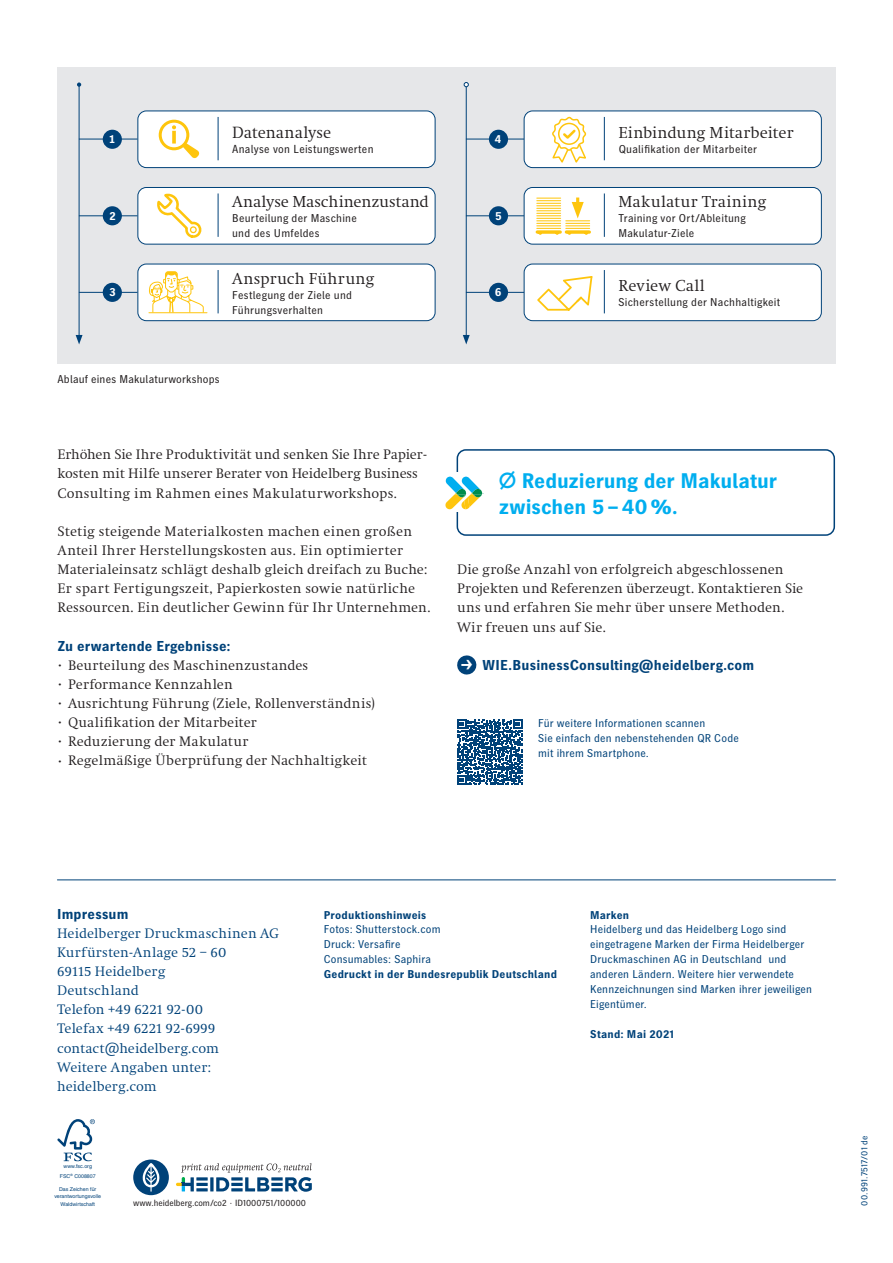
<style>
.page{position:relative;width:893px;height:1263px;background:#fff}
.page>*{position:absolute;margin:0;border:0;box-sizing:border-box;transform-origin:0 0}
.t1{font:700 21px/25.5px "Heidelberg Gothic Ml";color:#00aeef}
.t2{font:16.95px "Heidelberg Antiqua ML";letter-spacing:.005em;color:#231f20}
.t3{font:16.5px "Heidelberg Antiqua ML";letter-spacing:.005em;color:#231f20}
.t4{font:14.25px/19.2px "Heidelberg Antiqua ML";letter-spacing:.01em;color:#231f20}
.t5{font:14.25px/19.2px "Heidelberg Antiqua ML";letter-spacing:.005em;color:#004279}
.t6{font:700 14.25px "Heidelberg Gothic Ml";letter-spacing:.01em;color:#004279}
.t7{font:11.55px "Heidelberg Gothic Ml";letter-spacing:.025em;color:#231f20}
.t8{font:11.25px/14.9px "Heidelberg Gothic Ml";letter-spacing:.015em;color:#004279}
.t9{font:11.25px/14.9px "Heidelberg Gothic Ml";letter-spacing:.025em;color:#231f20}
.t10{font:700 11.25px "Heidelberg Gothic Ml";letter-spacing:.02em;color:#004279}
.t11{font:700 11.25px "Heidelberg Gothic Ml";color:#fff}
.t12{font:9px "Heidelberg Gothic Ml";letter-spacing:.03em;color:#004279}
.t13{font:8.85px "Heidelberg Gothic Ml";color:#231f20}
.t14{font:5.25px/7.5px "Helvetica LT";color:#004279;text-align:center}
.s1{font-size:7.5px}
.s2{font-weight:400;font-size:24.3px;color:#fff}
</style>
<div class="page">
<svg style="left:57px;top:1119px;width:38px;height:42px"></svg>
<svg style="left:133px;top:1159px;width:36px;height:36px"></svg>
<svg style="left:176px;top:1163px;width:136px;height:29px"></svg>
<div style="left:57px;top:67px;width:779px;height:297px;background:#e6e7e9"></div>
<hr style="left:79px;top:139px;width:59px;height:1px;background:#004279">
<div style="left:103px;top:130px;width:19px;height:19px;background:#004279;border-radius:50%"></div>
<hr style="left:79px;top:215px;width:59px;height:1px;background:#004279">
<div style="left:103px;top:206px;width:19px;height:19px;background:#004279;border-radius:50%"></div>
<hr style="left:79px;top:292px;width:59px;height:1px;background:#004279">
<div style="left:103px;top:283px;width:19px;height:19px;background:#004279;border-radius:50%"></div>
<hr style="left:466px;top:215px;width:59px;height:1px;background:#004279">
<hr style="left:466px;top:292px;width:59px;height:1px;background:#004279">
<hr style="left:466px;top:139px;width:59px;height:1px;background:#004279">
<div style="left:489px;top:206px;width:19px;height:19px;background:#004279;border-radius:50%"></div>
<div style="left:489px;top:130px;width:19px;height:19px;background:#004279;border-radius:50%"></div>
<div style="left:489px;top:283px;width:19px;height:19px;background:#004279;border-radius:50%"></div>
<hr style="left:79px;top:84px;width:1px;height:253px;background:#004279">
<svg style="left:76px;top:335px;width:7px;height:9px"></svg>
<svg style="left:77px;top:82px;width:4px;height:5px"></svg>
<hr style="left:466px;top:84px;width:1px;height:253px;background:#004279">
<svg style="left:463px;top:335px;width:7px;height:9px"></svg>
<svg style="left:464px;top:82px;width:5px;height:5px"></svg>
<hr style="left:57px;top:880px;width:779px;height:1px;background:#004279">
<svg style="left:461px;top:655px;width:16px;height:19px"></svg>
<div style="left:457px;top:449px;width:378px;height:87px;border:2px solid #004279;border-radius:9px"></div>
<svg style="left:445px;top:472px;width:39px;height:40px"></svg>
<div style="left:138px;top:111px;width:297px;height:57px;background:#fff;border-radius:9px"></div>
<div style="left:137px;top:111px;width:298px;height:57px;border:1px solid #004279;border-radius:9px"></div>
<hr style="left:218px;top:117px;width:1px;height:43px;background:#004279">
<div style="left:524px;top:111px;width:297px;height:57px;background:#fff;border-radius:9px"></div>
<div style="left:524px;top:111px;width:298px;height:57px;border:1px solid #004279;border-radius:9px"></div>
<hr style="left:604px;top:117px;width:1px;height:43px;background:#004279">
<div style="left:138px;top:187px;width:297px;height:57px;background:#fff;border-radius:9px"></div>
<div style="left:137px;top:187px;width:298px;height:57px;border:1px solid #004279;border-radius:9px"></div>
<hr style="left:218px;top:193px;width:1px;height:44px;background:#004279">
<div style="left:138px;top:264px;width:297px;height:57px;background:#fff;border-radius:9px"></div>
<div style="left:137px;top:264px;width:298px;height:57px;border:1px solid #004279;border-radius:9px"></div>
<hr style="left:218px;top:270px;width:1px;height:43px;background:#004279">
<div style="left:524px;top:264px;width:297px;height:57px;background:#fff;border-radius:9px"></div>
<div style="left:524px;top:264px;width:298px;height:57px;border:1px solid #004279;border-radius:9px"></div>
<hr style="left:604px;top:270px;width:1px;height:43px;background:#004279">
<div style="left:524px;top:187px;width:297px;height:57px;background:#fff;border-radius:9px"></div>
<div style="left:524px;top:187px;width:298px;height:57px;border:1px solid #004279;border-radius:9px"></div>
<hr style="left:604px;top:193px;width:1px;height:44px;background:#004279">
<svg style="left:457px;top:719px;width:65px;height:65px"></svg>
<svg style="left:182px;top:143px;width:17px;height:15px"></svg>
<svg style="left:172px;top:131px;width:4px;height:13px"></svg>
<svg style="left:172px;top:125px;width:4px;height:4px"></svg>
<div style="left:159px;top:120px;width:30px;height:30px;border:3px solid #fec50d;border-radius:50%"></div>
<svg style="left:157px;top:194px;width:45px;height:44px"></svg>
<svg style="left:149px;top:271px;width:55px;height:51px"></svg>
<hr style="left:149px;top:312px;width:58px;height:1px;background:#fec50d">
<svg style="left:552px;top:117px;width:34px;height:46px"></svg>
<svg style="left:537px;top:276px;width:55px;height:35px"></svg>
<svg style="left:537px;top:198px;width:53px;height:36px"></svg>
<p class="t11" style="left:109px;top:133px;width:8px">1</p>
<p class="t2" style="left:232px;top:123px;width:101px">Datenanalyse</p>
<p class="t7" style="left:232px;top:143px;width:143px">Analyse von Leistungswerten</p>
<p class="t11" style="left:495px;top:133px;width:8px">4</p>
<p class="t3" style="left:618px;top:124px;width:177px">Einbindung Mitarbeiter</p>
<p class="t9" style="left:618px;top:142px;width:140px">Qualifikation der Mitarbeiter</p>
<p class="t11" style="left:109px;top:210px;width:8px">2</p>
<p class="t11" style="left:109px;top:286px;width:8px">3</p>
<p class="t3" style="left:232px;top:193px;width:198px">Analyse Maschinenzustand</p>
<p class="t9" style="left:232px;top:211px;width:126px">Beurteilung der Maschine und des Umfeldes</p>
<p class="t3" style="left:232px;top:269px;width:144px">Anspruch Führung</p>
<p class="t9" style="left:232px;top:288px;width:121px">Festlegung der Ziele und<br>Führungsverhalten</p>
<p class="t11" style="left:495px;top:210px;width:8px">5</p>
<p class="t11" style="left:495px;top:286px;width:8px">6</p>
<p class="t3" style="left:618px;top:193px;width:149px">Makulatur Training</p>
<p class="t9" style="left:618px;top:211px;width:129px">Training vor Ort/Ableitung<br>Makulatur-Ziele</p>
<p class="t3" style="left:618px;top:277px;width:88px">Review Call</p>
<p class="t9" style="left:618px;top:295px;width:163px">Sicherstellung der Nachhaltigkeit</p>
<p class="t9" style="left:57px;top:372px;width:164px">Ablauf eines Makulaturworkshops</p>
<p class="t4" style="left:57px;top:445px;width:371px">Erhöhen Sie Ihre Produktivität und senken Sie Ihre Papier&shy;kosten mit Hilfe unserer Berater von Heidelberg Business<br>Consulting im Rahmen eines Makulaturworkshops.</p>
<p class="t4" style="left:57px;top:522px;width:375px">Stetig steigende Materialkosten machen einen großen Anteil Ihrer Herstellungskosten aus. Ein optimierter Materialeinsatz schlägt deshalb gleich dreifach zu Buche:<br>Er spart Fertigungszeit, Papierkosten sowie natürliche Ressourcen. Ein deutlicher Gewinn für Ihr Unternehmen.</p>
<p class="t6" style="left:57px;top:638px;width:175px">Zu erwartende Ergebnisse:</p>
<p class="t4" style="left:57px;top:656px;width:252px"><span class="s1">•</span> Beurteilung des Maschinenzustandes</p>
<p class="t4" style="left:57px;top:675px;width:177px"><span class="s1">•</span> Performance Kennzahlen</p>
<p class="t4" style="left:57px;top:694px;width:319px"><span class="s1">•</span> Ausrichtung Führung (Ziele, Rollenverständnis)</p>
<p class="t4" style="left:57px;top:713px;width:201px"><span class="s1">•</span> Qualifikation der Mitarbeiter</p>
<p class="t4" style="left:57px;top:732px;width:193px"><span class="s1">•</span> Reduzierung der Makulatur</p>
<p class="t4" style="left:57px;top:751px;width:311px"><span class="s1">•</span> Regelmäßige Überprüfung der Nachhaltigkeit</p>
<h1 class="t1" style="left:499px;top:469px;width:279px;text-indent:23px">Reduzierung der Makulatur zwischen 5 – 40 %.</h1>
<p class="t4" style="left:457px;top:560px;width:347px">Die große Anzahl von erfolgreich abgeschlossenen Projekten und Referenzen überzeugt. Kontaktieren Sie uns und erfahren Sie mehr über unsere Methoden.<br>Wir freuen uns auf Sie.</p>
<p class="t6" style="left:464px;top:657px;width:291px"><span class="s2">›</span> WIE.BusinessConsulting@heidelberg.com</p>
<p class="t8" style="left:538px;top:716px;width:202px">Für weitere Informationen scannen<br>Sie einfach den nebenstehenden QR Code mit ihrem Smartphone.</p>
<p class="t6" style="left:57px;top:906px;width:73px">Impressum</p>
<p class="t5" style="left:57px;top:923px;width:223px">Heidelberger Druckmaschinen AG<br>Kurfürsten-Anlage 52 – 60<br>69115 Heidelberg<br>Deutschland<br>Telefon +49 6221 92-00<br>Telefax +49 6221 92-6999 contact@heidelberg.com<br>Weitere Angaben unter: heidelberg.com</p>
<p class="t10" style="left:324px;top:908px;width:104px">Produktionshinweis</p>
<p class="t8" style="left:324px;top:922px;width:118px">Fotos: Shutterstock.com<br>Druck: Versafire<br>Consumables: Saphira</p>
<p class="t10" style="left:324px;top:968px;width:235px">Gedruckt in der Bundesrepublik Deutschland</p>
<p class="t14" style="left:60px;top:1161px;width:37px;line-height:9.8px">www.fsc.org<br>FSC<sup>®</sup> C008807</p>
<p class="t14" style="left:54px;top:1185px;width:48px">Das Zeichen für verantwortungsvolle<br>Waldwirtschaft</p>
<p class="t13" style="left:133px;top:1197px;width:174px">www.heidelberg.com/co2 · ID1000751/100000</p>
<p class="t10" style="left:590px;top:908px;width:41px">Marken</p>
<p class="t8" style="left:590px;top:922px;width:223px">Heidelberg und das Heidelberg Logo sind eingetragene Marken der Firma Heidelberger Druckmaschinen AG in Deutschland und anderen Ländern. Weitere hier verwendete Kennzeichnungen sind Marken ihrer jeweiligen Eigentümer.</p>
<p class="t10" style="left:590px;top:1027px;width:85px">Stand: Mai 2021</p>
<p class="t12" style="left:859px;top:1205px;width:71px;rotate:-90deg">00.991.7517/01 de</p>
</div>
